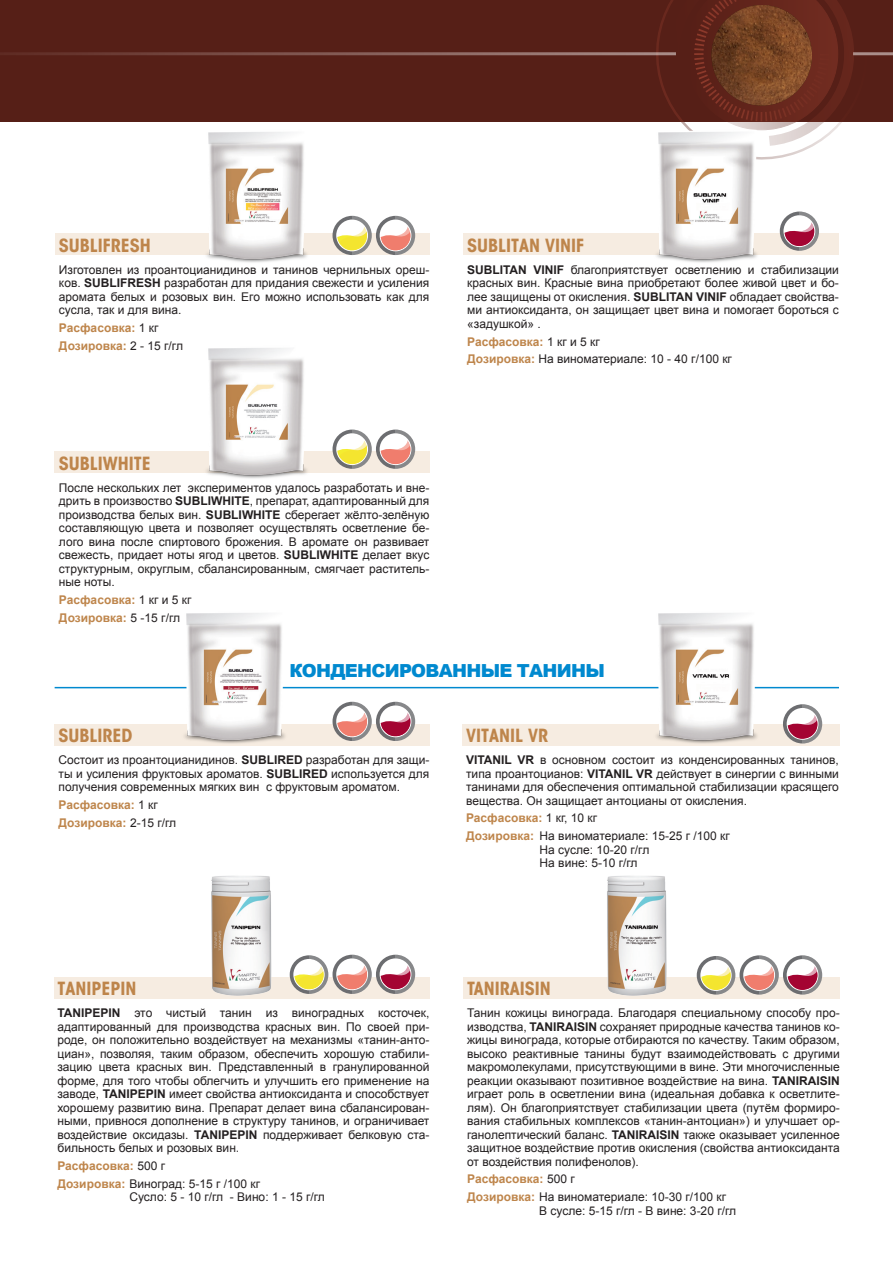
<style>
.page{position:relative;width:893px;height:1263px;background:#fff}
.page>*{position:absolute;margin:0;border:0;box-sizing:border-box;transform-origin:0 0}
.t1{font:700 condensed 18px "ITC Avant Garde Std";color:#be854b}
.t2{font:900 18px "Arial";letter-spacing:-.04em;color:#0089cf}
.t3{font:12px/13.5px "Arial";color:#231f20;text-align:justify}
.t4{font:700 12px "Arial";color:#be854b}
.s1{font-weight:700}
.s2{font-weight:400;color:#231f20}
.s3{font-weight:700;color:#be854b}
.s4{font-family:"ITC Avant Garde Std"}
</style>
<div class="page">
<div style="left:0;top:0;width:893px;height:121px;background:#561f17"></div>
<hr style="left:0;top:52px;width:676px;height:3px;background:#fff">
<hr style="left:853px;top:52px;width:40px;height:3px;background:#fff">
<svg style="left:644px;top:0;width:236px;height:159px"></svg>
<img style="left:711px;top:5px;width:101px;height:101px">
<div style="left:462px;top:724px;width:378px;height:21px;background:#f6ece1"></div>
<svg style="left:783px;top:704px;width:39px;height:39px"></svg>
<div style="left:55px;top:234px;width:374px;height:21px;background:#f6ece1"></div>
<img style="left:189px;top:121px;width:134px;height:142px">
<svg style="left:333px;top:216px;width:82px;height:39px"></svg>
<div style="left:463px;top:234px;width:376px;height:21px;background:#f6ece1"></div>
<img style="left:638px;top:107px;width:135px;height:156px">
<svg style="left:780px;top:212px;width:39px;height:39px"></svg>
<div style="left:54px;top:452px;width:375px;height:21px;background:#f6ece1"></div>
<img style="left:188px;top:348px;width:135px;height:131px">
<svg style="left:333px;top:430px;width:82px;height:39px"></svg>
<hr style="left:55px;top:687px;width:784px;height:1px;background:#0089cf">
<div style="left:54px;top:724px;width:375px;height:21px;background:#f6ece1"></div>
<svg style="left:333px;top:702px;width:82px;height:39px"></svg>
<img style="left:166px;top:613px;width:135px;height:133px">
<div style="left:463px;top:978px;width:377px;height:21px;background:#f6ece1"></div>
<svg style="left:697px;top:955px;width:125px;height:39px"></svg>
<img style="left:584px;top:876px;width:104px;height:120px">
<div style="left:54px;top:977px;width:375px;height:21px;background:#f6ece1"></div>
<svg style="left:292px;top:955px;width:123px;height:39px"></svg>
<img style="left:188px;top:876px;width:104px;height:123px">
<img style="left:638px;top:613px;width:135px;height:133px">
<p class="t1" style="left:59px;top:234px;width:94px">SUBLIFRESH</p>
<p class="t3" style="left:59px;top:263px;width:372px">Изготовлен из проантоцианидинов и танинов чернильных ореш&shy;ков. <span class="s1">SUBLIFRESH</span> разработан для придания свежести и усиления аромата белых и розовых вин. Его можно использовать как для сусла, так и для вина.</p>
<p class="t4" style="left:59px;top:320px;width:101px">Расфасовка: <span class="s2">1 кг</span></p>
<p class="t4" style="left:59px;top:338px;width:126px">Дозировка: <span class="s2">2 - 15 г/гл</span></p>
<p class="t1" style="left:59px;top:451px;width:93px">SUBLIWHITE</p>
<p class="t3" style="left:59px;top:481px;width:372px">После нескольких лет экспериментов удалось разработать и вне&shy;дрить в произвоство <span class="s1">SUBLIWHITE</span>, препарат, адаптированный для производства белых вин. <span class="s1">SUBLIWHITE</span> сберегает жёлто-зелёную составляющую цвета и позволяет осуществлять осветление бе&shy;лого вина после спиртового брожения. B аромате oн развивает свежесть, придает ноты ягод и цветов. <span class="s1">SUBLIWHITE</span> делает вкус структурным, округлым, сбалансированным, смягчает раститель&shy;ные ноты.</p>
<p class="t4" style="left:59px;top:592px;width:134px">Расфасовка: <span class="s2">1 кг и 5 кг</span></p>
<p class="t4" style="left:59px;top:609px;width:123px">Дозировка: <span class="s2">5 -15 г/гл</span></p>
<p class="t1" style="left:467px;top:234px;width:119px">SUBLITAN VINIF</p>
<p class="t3" style="left:467px;top:263px;width:373px"><span class="s1">SUBLITAN VINIF</span> благоприятствует осветлению и стабилизации красных вин. Красные вина приобретают более живой цвет и бо&shy;лее защищены от окисления. <span class="s1">SUBLITAN VINIF</span> обладает свойства&shy;ми антиоксиданта, он защищает цвет вина и помогает бороться с «задушкой» .</p>
<p class="t4" style="left:467px;top:333px;width:134px">Расфасовка: <span class="s2">1 кг и 5 кг</span></p>
<p class="t3" style="left:467px;top:353px;width:266px"><span class="s3">Дозировка:</span> На виноматериале: 10 - 40 г/100 кг</p>
<p class="t2" style="left:290px;top:657px;width:317px">КОНДЕНСИРОВАННЫЕ ТАНИНЫ</p>
<p class="t1" style="left:59px;top:724px;width:76px">SUBLIRED</p>
<p class="t3" style="left:59px;top:753px;width:372px">Состоит из проантоцианидинов. <span class="s1">SUBLIRED</span> разработан для защи&shy;ты и усиления фруктовых ароматов. <span class="s1">SUBLIRED</span> используется для получения современных мягких вин с фруктовым ароматом.</p>
<p class="t4" style="left:59px;top:797px;width:101px">Расфасовка: <span class="s2">1 кг</span></p>
<p class="t4" style="left:59px;top:814px;width:119px">Дозировка: <span class="s2">2-15 г/гл</span></p>
<p class="t1" style="left:466px;top:724px;width:84px">VITANIL VR</p>
<p class="t3" style="left:466px;top:753px;width:374px"><span class="s1">VITANIL VR</span> в основном состоит из конденсированных танинов, типа проантоцианов: <span class="s1">VITANIL VR</span> действует в синергии с винными танинами для обеспечения оптимальной стабилизации красящего вещества. Он защищает антоцианы от окисления.</p>
<p class="t4" style="left:466px;top:810px;width:132px">Расфасовка: <span class="s2">1 кг, 10 кг</span></p>
<p class="t3" style="left:466px;top:829px;width:265px"><span class="s3">Дозировка:</span> На виноматериале: 15-25 г /100 кг</p>
<p class="t3" style="left:540px;top:843px;width:111px">На сусле: 10-20 г/гл</p>
<p class="t3" style="left:540px;top:856px;width:99px">На вине: 5-10 г/гл</p>
<p class="t1" style="left:57px;top:977px;width:81px">TANIPEPIN</p>
<p class="t3" style="left:57px;top:1006px;width:374px"><span class="s1">TANIPEPIN</span> это чистый танин из виноградных косточек, адаптированный для производства красных вин. По своей при&shy;роде, он положительно воздействует на механизмы «танин-анто&shy;циан», позволяя, таким образом, обеспечить хорошую стабили&shy;зацию цвета красных вин. Представленный в гранулированной форме, для того чтобы облегчить и улучшить его применение на заводе, <span class="s1">TANIPEPIN</span> имеет свойства антиоксиданта и способствует хорошему развитию вина. Препарат делает вина сбалансирован&shy;ными, привнося дополнение в структуру танинов, и ограничивает воздействие оксидазы. <span class="s1">TANIPEPIN</span> поддерживает белковую ста&shy;бильность белых и розовых вин<span class="s4">.</span></p>
<p class="t4" style="left:57px;top:1157px;width:109px">Расфасовка: <span class="s2">500 г</span></p>
<p class="t3" style="left:57px;top:1177px;width:204px"><span class="s3">Дозировка:</span> Виноград: 5-15 г /100 кг</p>
<p class="t3" style="left:129px;top:1190px;width:197px">Сусло: 5 - 10 г/гл - Вино: 1 - 15 г/гл</p>
<p class="t1" style="left:467px;top:977px;width:85px">TANIRAISIN</p>
<p class="t3" style="left:467px;top:1006px;width:374px">Танин кожицы винограда. Благодаря специальному способу про&shy;изводства, <span class="s1">TANIRAISIN</span> cохраняет природные качества танинов ко&shy;жицы винограда, которые отбираются по качеству. Таким образом, высоко реактивные танины будут взаимодействовать с другими макромолекулами, присутствующими в вине. Эти многочисленные реакции оказывают позитивное воздействие на вина. <span class="s1">TANIRAISIN </span>играет роль в осветлении вина (идеальная добавка к осветлите&shy;лям). Он благоприятствует стабилизации цвета (путём формиро&shy;вания стабильных комплексов «танин-антоциан») и улучшает ор&shy;ганолептический баланс. <span class="s1">TANIRAISIN</span> также оказывает усиленное защитное воздействие против окисления (свойства антиоксиданта от воздействия полифенолов).</p>
<p class="t4" style="left:467px;top:1171px;width:109px">Расфасовка: <span class="s2">500 г</span></p>
<p class="t3" style="left:467px;top:1190px;width:260px"><span class="s3">Дозировка:</span> На виноматериале: 10-30 г/100 кг</p>
<p class="t3" style="left:539px;top:1204px;width:198px">В сусле: 5-15 г/гл - В вине: 3-20 г/гл</p>
</div>
